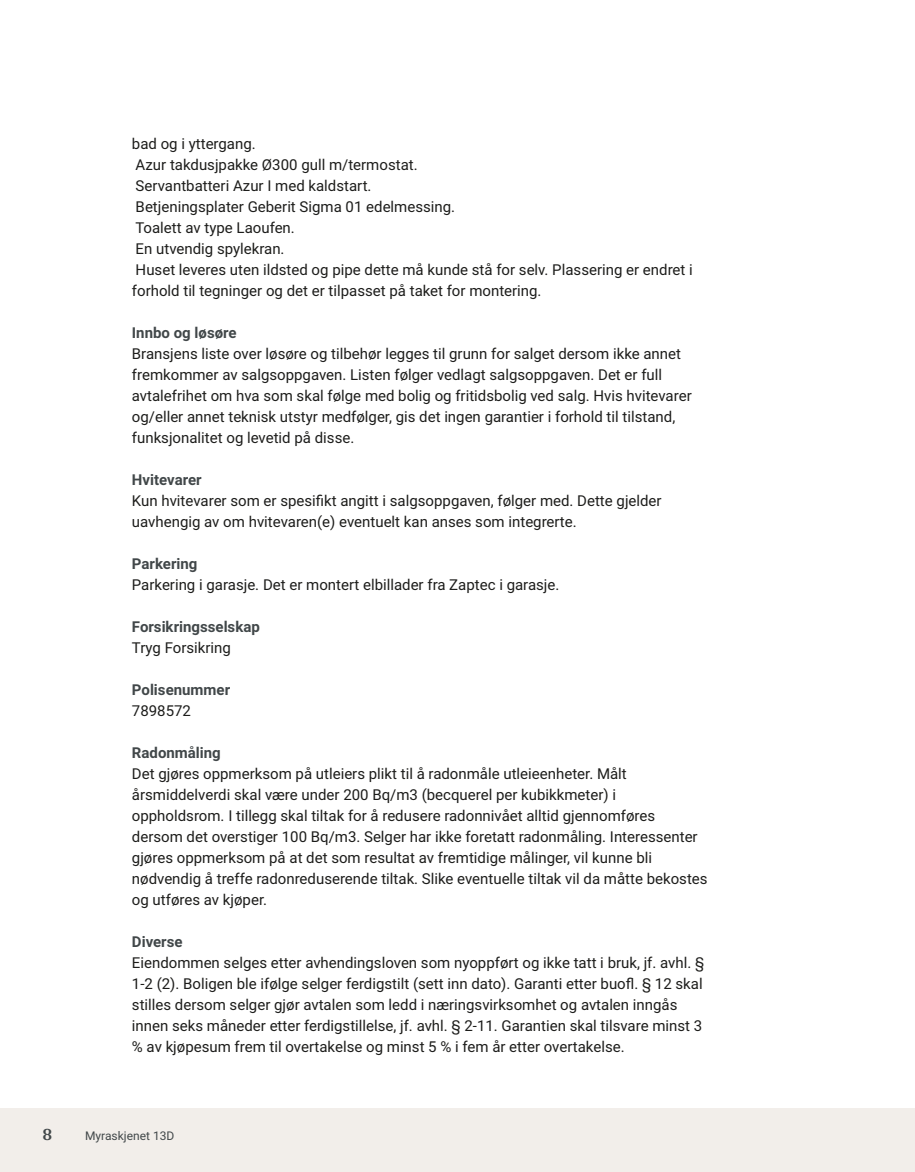
<style>
.page{position:relative;width:915px;height:1172px;background:#fff}
.page>*{position:absolute;margin:0;border:0;box-sizing:border-box;transform-origin:0 0}
.t1{font:700 18px "Arya";color:#414749}
.t2{font:15px/21px "Roboto Vitec";color:#1d1d1b}
.t3{font:700 15px "Roboto Vitec";color:#414749}
.t4{font:12px "Roboto Vitec";color:#414749}
</style>
<div class="page">
<div style="left:0;top:1108px;width:914px;height:64px;background:#f2eeea"></div>
<p class="t2" style="left:132px;top:132px;width:562px">bad og i yttergang.<br>Azur takdusjpakke Ø300 gull m/termostat.<br>Servantbatteri Azur I med kaldstart.<br>Betjeningsplater Geberit Sigma 01 edelmessing.<br>Toalett av type Laoufen.<br>En utvendig spylekran.<br>Huset leveres uten ildsted og pipe dette må kunde stå for selv. Plassering er endret i forhold til tegninger og det er tilpasset på taket for montering.</p>
<p class="t3" style="left:132px;top:322px;width:106px">Innbo og løsøre</p>
<p class="t2" style="left:132px;top:342px;width:561px">Bransjens liste over løsøre og tilbehør legges til grunn for salget dersom ikke annet fremkommer av salgsoppgaven. Listen følger vedlagt salgsoppgaven. Det er full avtalefrihet om hva som skal følge med bolig og fritidsbolig ved salg. Hvis hvitevarer og/eller annet teknisk utstyr medfølger, gis det ingen garantier i forhold til tilstand, funksjonalitet og levetid på disse.</p>
<p class="t3" style="left:132px;top:469px;width:71px">Hvitevarer</p>
<p class="t2" style="left:132px;top:489px;width:531px">Kun hvitevarer som er spesifikt angitt i salgsoppgaven, følger med. Dette gjelder uavhengig av om hvitevaren(e) eventuelt kan anses som integrerte.</p>
<p class="t3" style="left:132px;top:553px;width:67px">Parkering</p>
<p class="t2" style="left:132px;top:573px;width:429px">Parkering i garasje. Det er montert elbillader fra Zaptec i garasje.</p>
<p class="t3" style="left:132px;top:616px;width:129px">Forsikringsselskap</p>
<p class="t2" style="left:132px;top:636px;width:100px">Tryg Forsikring</p>
<p class="t3" style="left:132px;top:679px;width:100px">Polisenummer</p>
<p class="t2" style="left:132px;top:699px;width:61px">7898572</p>
<p class="t3" style="left:132px;top:742px;width:90px">Radonmåling</p>
<p class="t2" style="left:132px;top:762px;width:577px">Det gjøres oppmerksom på utleiers plikt til å radonmåle utleieenheter. Målt årsmiddelverdi skal være under 200 Bq/m3 (becquerel per kubikkmeter) i oppholdsrom. I tillegg skal tiltak for å redusere radonnivået alltid gjennomføres dersom det overstiger 100 Bq/m3. Selger har ikke foretatt radonmåling. Interessenter gjøres oppmerksom på at det som resultat av fremtidige målinger, vil kunne bli nødvendig å treffe radonreduserende tiltak. Slike eventuelle tiltak vil da måtte bekostes og utføres av kjøper.</p>
<p class="t3" style="left:132px;top:931px;width:52px">Diverse</p>
<p class="t2" style="left:132px;top:951px;width:573px">Eiendommen selges etter avhendingsloven som nyoppført og ikke tatt i bruk, jf. avhl. § 1‑2 (2). Boligen ble ifølge selger ferdigstilt (sett inn dato). Garanti etter buofl. § 12 skal stilles dersom selger gjør avtalen som ledd i næringsvirksomhet og avtalen inngås innen seks måneder etter ferdigstillelse, jf. avhl. § 2‑11. Garantien skal tilsvare minst 3 % av kjøpesum frem til overtakelse og minst 5 % i fem år etter overtakelse.</p>
<p class="t1" style="left:43px;top:1123px;width:11px">8</p>
<p class="t4" style="left:85px;top:1127px;width:91px">Myraskjenet 13D</p>
</div>
